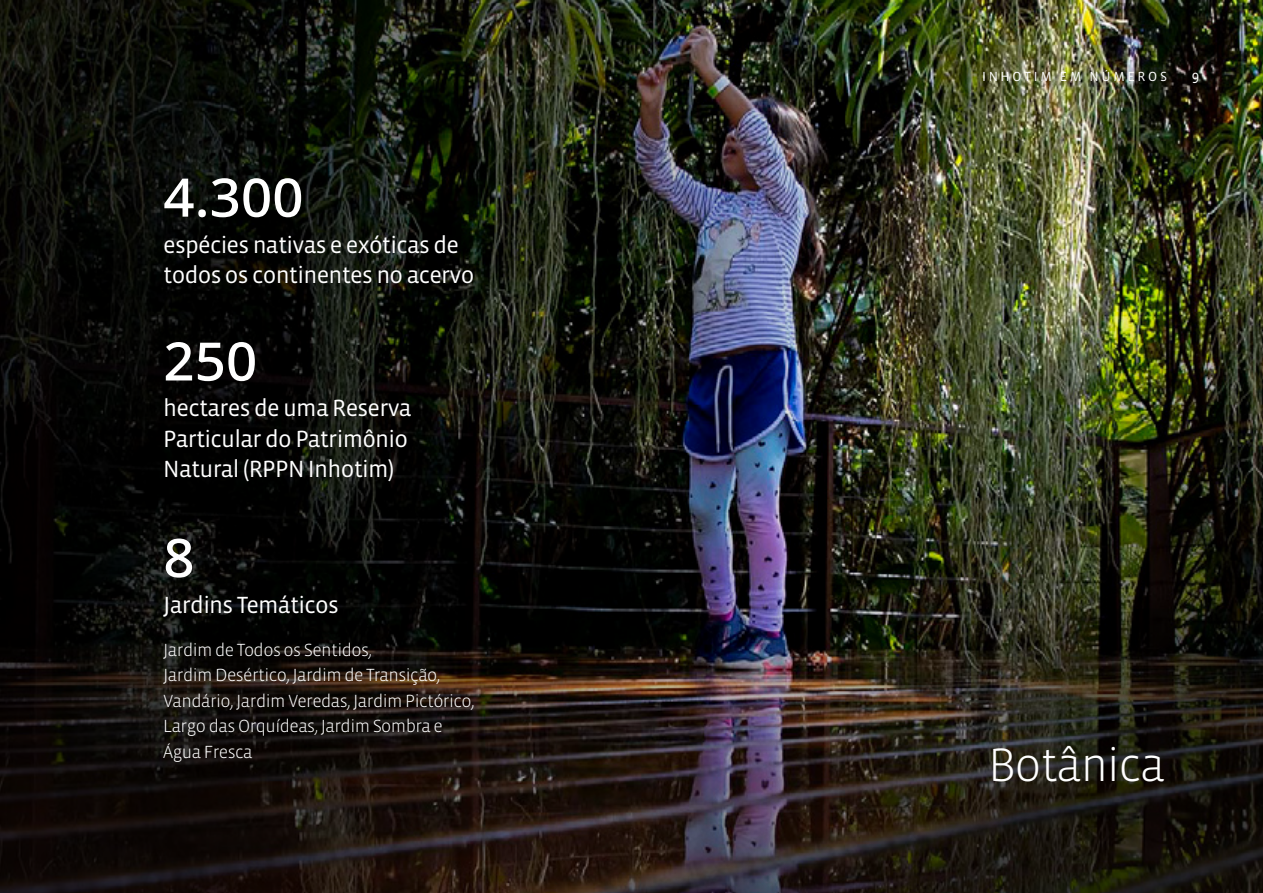
<style>
.page{position:relative;width:1263px;height:893px;background:#fff}
.page>*{position:absolute;margin:0;border:0;box-sizing:border-box;transform-origin:0 0}
.t1{font:500 54.75px "Noto Sans Kannada";color:#fff}
.t2{font:300 48px "Vista Sans OT";letter-spacing:-.03em;color:#fff}
.t3{font:24px/30px "Vista Sans OT";letter-spacing:-.03em;color:#fff}
.t4{font:300 18px/25.5px "Vista Sans OT";letter-spacing:-.03em;color:#fff}
.t5{font:15px "Vista Sans OT";color:#fff}
.t6{font:13.5px "Vista Sans OT";letter-spacing:.2em;color:#fff}
</style>
<div class="page">
<img style="left:0;top:0;width:1263px;height:893px">
<h1 class="t1" style="left:163px;top:166px;width:142px">4.300</h1>
<h3 class="t3" style="left:163px;top:230px;width:313px">espécies nativas e exóticas de todos os continentes no acervo</h3>
<h1 class="t1" style="left:163px;top:330px;width:95px">250</h1>
<h3 class="t3" style="left:163px;top:394px;width:250px">hectares de uma Reserva<br>Particular do Patrimônio<br>Natural (RPPN Inhotim)</h3>
<h1 class="t1" style="left:163px;top:526px;width:33px">8</h1>
<h3 class="t3" style="left:163px;top:590px;width:177px">Jardins Temáticos</h3>
<p class="t4" style="left:163px;top:637px;width:313px">Jardim de Todos os Sentidos,<br>Jardim Desértico, Jardim de Transição,<br>Vandário, Jardim Veredas, Jardim Pictórico,<br>Largo das Orquídeas, Jardim Sombra e<br>Água Fresca</p>
<p class="t6" style="left:982px;top:70px;width:187px">INHOTIM EM NÚMEROS</p>
<p class="t5" style="left:1192px;top:68px;width:9px">9</p>
<h2 class="t2" style="left:988px;top:740px;width:179px">Botânica</h2>
</div>
